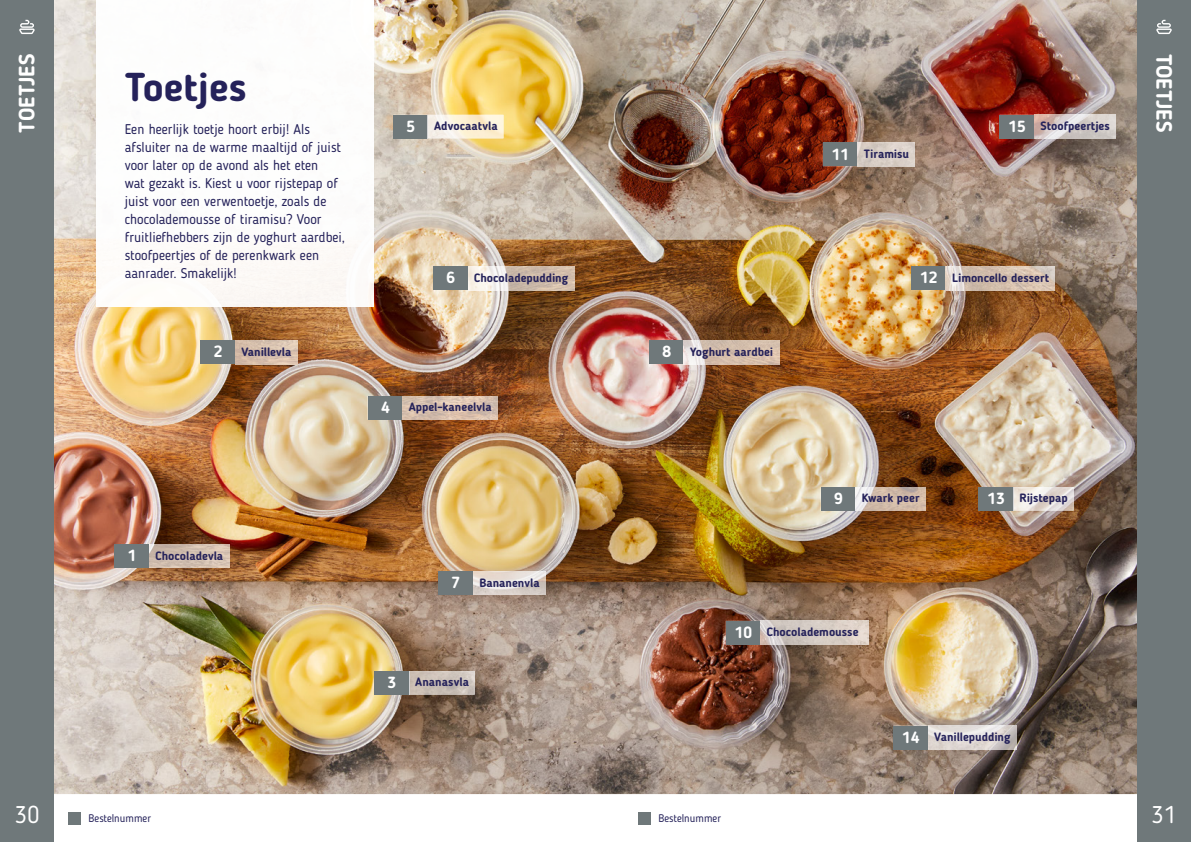
<style>
.page{position:relative;width:1191px;height:842px;background:#fff}
.page>*{position:absolute;margin:0;border:0;box-sizing:border-box;transform-origin:0 0}
.t1{font:700 40px "Blogger Sans";color:#25225a}
.t2{font:24px "Blogger Sans";color:#fff}
.t3{font:700 22px "Blogger Sans";letter-spacing:-.005em;color:#fff}
.t4{font:14px/18px "Blogger Sans";color:#25225a}
.t5{font:700 12px "Blogger Sans";color:#25225a}
.t6{font:11px "Blogger Sans";color:#25225a}
.s1{font-size:16px;color:#fff}
</style>
<div class="page">
<img style="left:54px;top:0;width:1083px;height:794px">
<div style="left:1137px;top:0;width:54px;height:842px;background:#6f787a"></div>
<div style="left:0;top:0;width:54px;height:842px;background:#6f787a"></div>
<img style="left:96px;top:0;width:277px;height:307px">
<div style="left:649px;top:341px;width:35px;height:23px;background:#6f787a"></div>
<img style="left:684px;top:341px;width:95px;height:23px">
<div style="left:68px;top:812px;width:13px;height:12px;background:#6f787a"></div>
<div style="left:638px;top:812px;width:12px;height:12px;background:#6f787a"></div>
<svg style="left:19px;top:20px;width:16px;height:14px"></svg>
<svg style="left:1156px;top:20px;width:15px;height:14px"></svg>
<div style="left:114px;top:544px;width:35px;height:24px;background:#6f787a"></div>
<img style="left:149px;top:544px;width:80px;height:24px">
<div style="left:726px;top:621px;width:34px;height:23px;background:#6f787a"></div>
<img style="left:760px;top:621px;width:108px;height:23px">
<div style="left:820px;top:487px;width:35px;height:23px;background:#6f787a"></div>
<img style="left:855px;top:487px;width:70px;height:23px">
<div style="left:893px;top:726px;width:35px;height:23px;background:#6f787a"></div>
<img style="left:928px;top:726px;width:88px;height:23px">
<div style="left:911px;top:267px;width:34px;height:23px;background:#6f787a"></div>
<img style="left:945px;top:267px;width:110px;height:23px">
<div style="left:978px;top:487px;width:35px;height:23px;background:#6f787a"></div>
<img style="left:1014px;top:487px;width:59px;height:23px">
<svg style="left:1013px;top:487px;width:1px;height:23px"></svg>
<div style="left:368px;top:396px;width:34px;height:24px;background:#6f787a"></div>
<img style="left:402px;top:396px;width:95px;height:24px">
<div style="left:438px;top:571px;width:35px;height:24px;background:#6f787a"></div>
<img style="left:473px;top:571px;width:72px;height:24px">
<div style="left:200px;top:341px;width:35px;height:23px;background:#6f787a"></div>
<img style="left:235px;top:341px;width:63px;height:23px">
<div style="left:393px;top:115px;width:35px;height:23px;background:#6f787a"></div>
<img style="left:429px;top:115px;width:74px;height:23px">
<svg style="left:428px;top:115px;width:1px;height:23px"></svg>
<div style="left:374px;top:671px;width:35px;height:23px;background:#6f787a"></div>
<img style="left:409px;top:671px;width:66px;height:23px">
<div style="left:999px;top:115px;width:35px;height:23px;background:#6f787a"></div>
<img style="left:1034px;top:115px;width:81px;height:23px">
<div style="left:823px;top:143px;width:34px;height:23px;background:#6f787a"></div>
<img style="left:857px;top:143px;width:57px;height:23px">
<div style="left:433px;top:266px;width:35px;height:24px;background:#6f787a"></div>
<img style="left:468px;top:267px;width:106px;height:23px">
<h3 class="t3" style="left:14px;top:133px;width:80px;rotate:-90deg">TOETJES</h3>
<h1 class="t1" style="left:125px;top:63px;width:123px">Toetjes</h1>
<p class="t4" style="left:125px;top:120px;width:222px">Een heerlijk toetje hoort erbij! Als afsluiter na de warme maaltijd of juist voor later op de avond als het eten<br>wat gezakt is. Kiest u voor rijstepap of juist voor een verwentoetje, zoals de chocolademousse of tiramisu? Voor fruitliefhebbers zijn de yoghurt aardbei, stoofpeertjes of de perenkwark een aanrader. Smakelijk!</p>
<p class="t5" style="left:214px;top:344px;width:79px"><span class="s1">2</span> Vanillevla</p>
<p class="t5" style="left:406px;top:119px;width:93px"><span class="s1">5</span> Advocaatvla</p>
<p class="t5" style="left:446px;top:270px;width:123px"><span class="s1">6</span> Chocoladepudding</p>
<p class="t5" style="left:381px;top:400px;width:112px"><span class="s1">4</span> Appel-kaneelvla</p>
<p class="t5" style="left:128px;top:548px;width:97px"><span class="s1">1</span> Chocoladevla</p>
<p class="t5" style="left:451px;top:575px;width:89px"><span class="s1">7</span> Bananenvla</p>
<p class="t5" style="left:387px;top:675px;width:83px"><span class="s1">3</span> Ananasvla</p>
<p class="t5" style="left:662px;top:344px;width:112px"><span class="s1">8</span> Yoghurt aardbei</p>
<p class="t5" style="left:832px;top:147px;width:79px"><span class="s1">11</span> Tiramisu</p>
<p class="t5" style="left:1008px;top:119px;width:103px"><span class="s1">15</span> Stoofpeertjes</p>
<p class="t5" style="left:920px;top:270px;width:130px"><span class="s1">12</span> Limoncello dessert</p>
<h3 class="t3" style="left:1177px;top:54px;width:80px;rotate:90deg">TOETJES</h3>
<p class="t5" style="left:834px;top:491px;width:87px"><span class="s1">9</span> Kwark peer</p>
<p class="t5" style="left:735px;top:625px;width:125px"><span class="s1">10</span> Chocolademousse</p>
<p class="t5" style="left:987px;top:491px;width:82px"><span class="s1">13</span> Rijstepap</p>
<p class="t5" style="left:902px;top:730px;width:110px"><span class="s1">14</span> Vanillepudding</p>
<h2 class="t2" style="left:15px;top:800px;width:26px">30</h2>
<h2 class="t2" style="left:1151px;top:800px;width:26px">31</h2>
<p class="t6" style="left:89px;top:812px;width:64px">Bestelnummer</p>
<p class="t6" style="left:658px;top:812px;width:64px">Bestelnummer</p>
</div>
